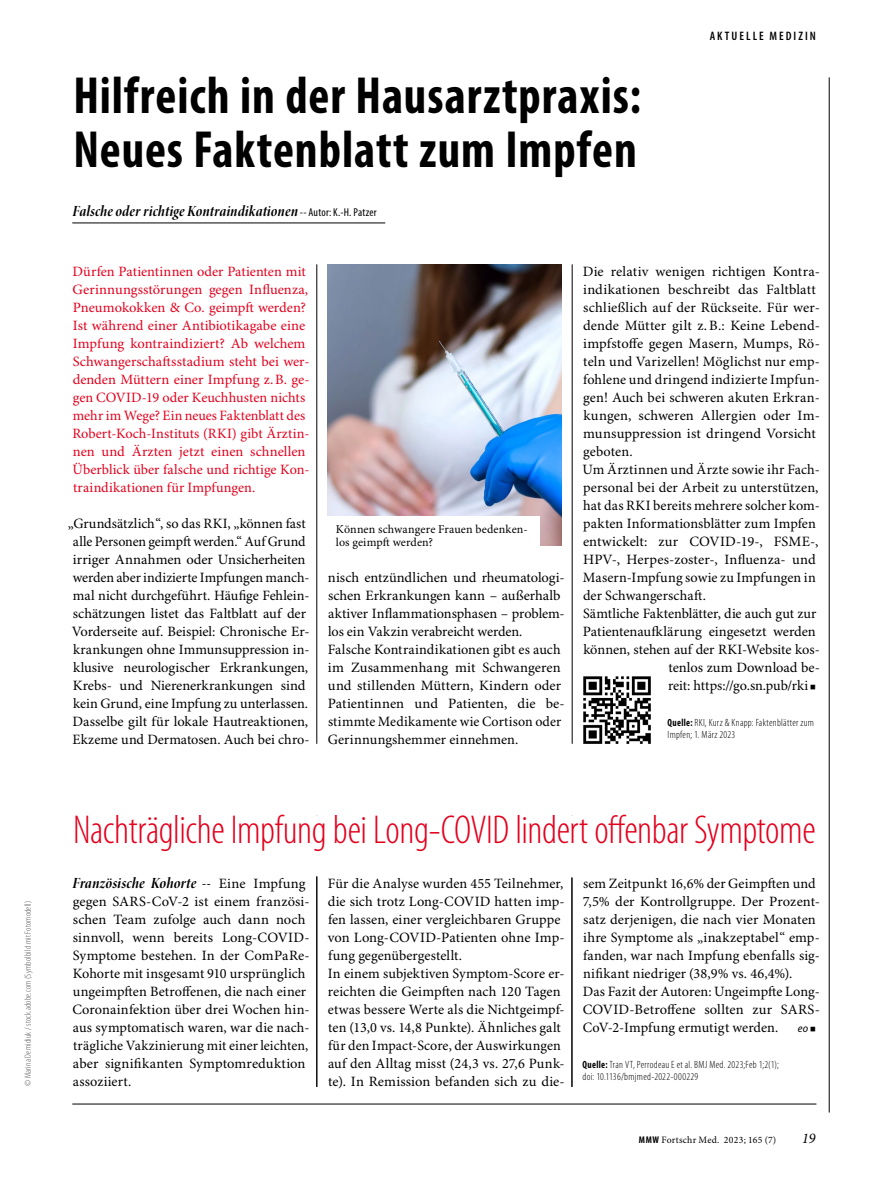
<style>
.page{position:relative;width:893px;height:1187px;background:#fff}
.page>*{position:absolute;margin:0;border:0;box-sizing:border-box;transform-origin:0 0}
.Title_1{font:700 condensed 52.5px/54px "Myriad Pro";letter-spacing:.02em;color:#000;scale:.95 1}
.Title_klein_schmalro{font:300 condensed 40.5px "Myriad Pro";letter-spacing:-.015em;color:#e3001d}
.SuperTitle_1{font:15.75px "Minion Pro Bold Cn It Disp";letter-spacing:.005em;color:#000}
.Para_Entry{font:15.75px "Minion Pro Bold Cn It Disp";letter-spacing:.005em;color:#000}
.t1{font:italic 14.85px "Minion Pro";color:#000}
.Para_x{font:14.25px/18px "Minion Pro";letter-spacing:.005em;color:#000}
.Trailer_kleinrot{font:14.25px/18px "Minion Pro";color:#e3001d}
.Para_Entry-2{font:14.25px/18px "Minion Pro";letter-spacing:.005em;color:#000}
.t2{font:600 condensed 12.3px "Myriad Pro";letter-spacing:.165em;color:#000}
.Image_Caption_x{font:12px/12.8px "Minion Pro";letter-spacing:.01em;color:#000}
.Para_x-2{font:italic semi-condensed 11.25px "Myriad Pro";color:#000}
.Source_x{font:300 condensed 10.5px/12px "Myriad Pro";letter-spacing:.03em;color:#000}
.t3{font:9.75px "Minion Pro";letter-spacing:.025em;color:#000}
.Image_Source_x{font:300 condensed 9px "Myriad Pro";letter-spacing:.02em;color:#565655}
.s1{font-family:"Myriad Pro";font-stretch:condensed;font-size:11.4px}
.s2{font-weight:700}
.s3{font-family:"Minion Pro";font-size:14.25px}
.s4{font-family:"Myriad Pro";font-weight:700;font-stretch:condensed}
</style>
<div class="page">
<hr style="left:72px;top:1103px;width:744px;height:1px;background:#000">
<hr style="left:829px;top:77px;width:1px;height:1035px;background:#000">
<hr style="left:72px;top:223px;width:313px;height:1px;background:#000">
<img style="left:327px;top:264px;width:234px;height:281px">
<div style="left:327px;top:516px;width:213px;height:29px;background:#fff"></div>
<img style="left:583px;top:676px;width:68px;height:67px">
<hr style="left:317px;top:876px;width:1px;height:210px;background:#000">
<hr style="left:572px;top:877px;width:1px;height:209px;background:#000">
<hr style="left:317px;top:264px;width:1px;height:479px;background:#000">
<hr style="left:572px;top:264px;width:1px;height:479px;background:#000">
<p class="Image_Source_x" style="left:23px;top:1085px;width:187px;rotate:-90deg">© Marina Demidiuk / stock.adobe.com (Symbolbild mit Fotomodell)</p>
<p class="Title_1" style="left:73px;top:67px;width:599px">Hilfreich in der Hausarztpraxis:<br>Neues Faktenblatt zum Impfen</p>
<p class="SuperTitle_1" style="left:72px;top:201px;width:306px">Falsche oder richtige Kontraindikationen <span class="s1">-- Autor: K.-H. Patzer</span></p>
<p class="t2" style="left:710px;top:29px;width:108px">AKTUELLE MEDIZIN</p>
<p class="Trailer_kleinrot" style="left:72px;top:262px;width:239px">Dürfen Patientinnen oder Patienten mit Gerinnungsstörungen gegen Influenza, Pneumokokken &amp; Co. geimpft werden?<br>Ist während einer Antibiotikagabe eine Impfung kontraindiziert? Ab welchem Schwangerschaftsstadium steht bei wer&shy;denden Müttern einer Impfung z.B. ge&shy;gen COVID-19 oder Keuchhusten nichts mehr im Wege? Ein neues Faktenblatt des Robert-Koch-Instituts (RKI) gibt Ärztin&shy;nen und Ärzten jetzt einen schnellen Überblick über falsche und richtige Kon&shy;traindikationen für Impfungen.</p>
<p class="Para_x" style="left:68px;top:514px;width:243px">„Grundsätzlich“, so das RKI, „können fast alle Personen geimpft werden.“ Auf Grund irriger Annahmen oder Unsicherheiten werden aber indizierte Impfungen manch&shy;mal nicht durchgeführt. Häufige Fehlein&shy;schätzungen listet das Faltblatt auf der Vorderseite auf. Beispiel: Chronische Er&shy;krankungen ohne Immunsuppression in&shy;klusive neurologischer Erkrankungen, Krebs- und Nierenerkrankungen sind kein Grund, eine Impfung zu unterlassen.<br>Dasselbe gilt für lokale Hautreaktionen, Ekzeme und Dermatosen. Auch bei chro-</p>
<p class="Image_Caption_x" style="left:336px;top:523px;width:193px">Können schwangere Frauen bedenken&shy;los geimpft werden?</p>
<p class="Para_x" style="left:328px;top:568px;width:238px">nisch entzündlichen und rheumatologi&shy;schen Erkrankungen kann – außerhalb aktiver Inflammationsphasen – problem&shy;los ein Vakzin verabreicht werden.</p>
<p class="Para_x" style="left:328px;top:640px;width:238px">Falsche Kontraindikationen gibt es auch im Zusammenhang mit Schwangeren und stillenden Müttern, Kindern oder Patientinnen und Patienten, die be&shy;stimmte Medikamente wie Cortison oder Gerinnungshemmer einnehmen.</p>
<p class="Para_x" style="left:583px;top:262px;width:239px">Die relativ wenigen richtigen Kontra&shy;indikationen beschreibt das Faltblatt schließlich auf der Rückseite. Für wer&shy;dende Mütter gilt z.B.: Keine Lebend&shy;impfstoffe gegen Masern, Mumps, Rö&shy;teln und Varizellen! Möglichst nur emp&shy;fohlene und dringend indizierte Impfun&shy;gen! Auch bei schweren akuten Erkran&shy;kungen, schweren Allergien oder Im&shy;munsuppression ist dringend Vorsicht geboten.</p>
<p class="Para_x" style="left:583px;top:460px;width:239px">Um Ärztinnen und Ärzte sowie ihr Fach&shy;personal bei der Arbeit zu unterstützen, hat das RKI bereits mehrere solcher kom&shy;pakten Informationsblätter zum Impfen entwickelt: zur COVID-19-, FSME-, HPV-, Herpes-zoster-, Influenza- und Masern-Impfung sowie zu Impfungen in der Schwangerschaft.</p>
<p class="Para_x" style="left:583px;top:604px;width:238px;text-align:right">Sämtliche Faktenblätter, die auch gut zur Patientenaufklärung eingesetzt werden können, stehen auf der RKI-Website kos&shy;tenlos zum Download be-<br>reit: https://go.sn.pub/rki <sub>■</sub></p>
<p class="Source_x" style="left:668px;top:716px;width:148px"><span class="s2">Quelle:</span> RKI, Kurz &amp; Knapp: Faktenblätter zum<br>Impfen; 1. März 2023</p>
<p class="Title_klein_schmalro" style="left:73px;top:808px;width:744px">Nachträgliche Impfung bei Long-COVID lindert offenbar Symptome</p>
<p class="Para_Entry" style="left:72px;top:872px;width:235px">Französische Kohorte -- <span class="s3">Eine Impfung</span></p>
<p class="Para_Entry-2" style="left:72px;top:892px;width:239px">gegen SARS-CoV-2 ist einem französi&shy;schen Team zufolge auch dann noch sinnvoll, wenn bereits Long-COVID-Symptome bestehen. In der ComPaRe-Kohorte mit insgesamt 910 ursprünglich ungeimpften Betroffenen, die nach einer Coronainfektion über drei Wochen hin&shy;aus symptomatisch waren, war die nach&shy;trägliche Vakzinierung mit einer leichten, aber signifikanten Symptomreduktion assoziiert.</p>
<p class="Para_x" style="left:328px;top:874px;width:238px">Für die Analyse wurden 455 Teilnehmer, die sich trotz Long-COVID hatten imp&shy;fen lassen, einer vergleichbaren Gruppe von Long-COVID-Patienten ohne Imp&shy;fung gegenübergestellt.</p>
<p class="Para_x" style="left:328px;top:964px;width:238px">In einem subjektiven Symptom-Score er&shy;reichten die Geimpften nach 120 Tagen etwas bessere Werte als die Nichtgeimpf&shy;ten (13,0 vs. 14,8 Punkte). Ähnliches galt für den Impact-Score, der Auswirkungen auf den Alltag misst (24,3 vs. 27,6 Punk&shy;te). In Remission befanden sich zu die-</p>
<p class="Para_x" style="left:583px;top:874px;width:239px">sem Zeitpunkt 16,6% der Geimpften und 7,5% der Kontrollgruppe. Der Prozent&shy;satz derjenigen, die nach vier Monaten ihre Symptome als „inakzeptabel“ emp&shy;fanden, war nach Impfung ebenfalls sig&shy;nifikant niedriger (38,9% vs. 46,4%).</p>
<p class="Para_x" style="left:583px;top:982px;width:239px;text-align:justify">Das Fazit der Autoren: Ungeimpfte Long-COVID-Betroffene sollten zur SARS-CoV-2-Impfung ermutigt werden.</p>
<p class="Para_x-2" style="left:798px;top:1022px;width:20px">eo <sub>■</sub></p>
<p class="Source_x" style="left:583px;top:1058px;width:198px"><span class="s2">Quelle:</span> Tran VT, Perrodeau E et al. BMJ Med. 2023;Feb 1;2(1); doi: 10.1136/bmjmed-2022-000229</p>
<p class="t3" style="left:639px;top:1133px;width:139px"><span class="s4">MMW</span> Fortschr Med. 2023; 165 (7)</p>
<p class="t1" style="left:802px;top:1129px;width:15px">19</p>
</div>
